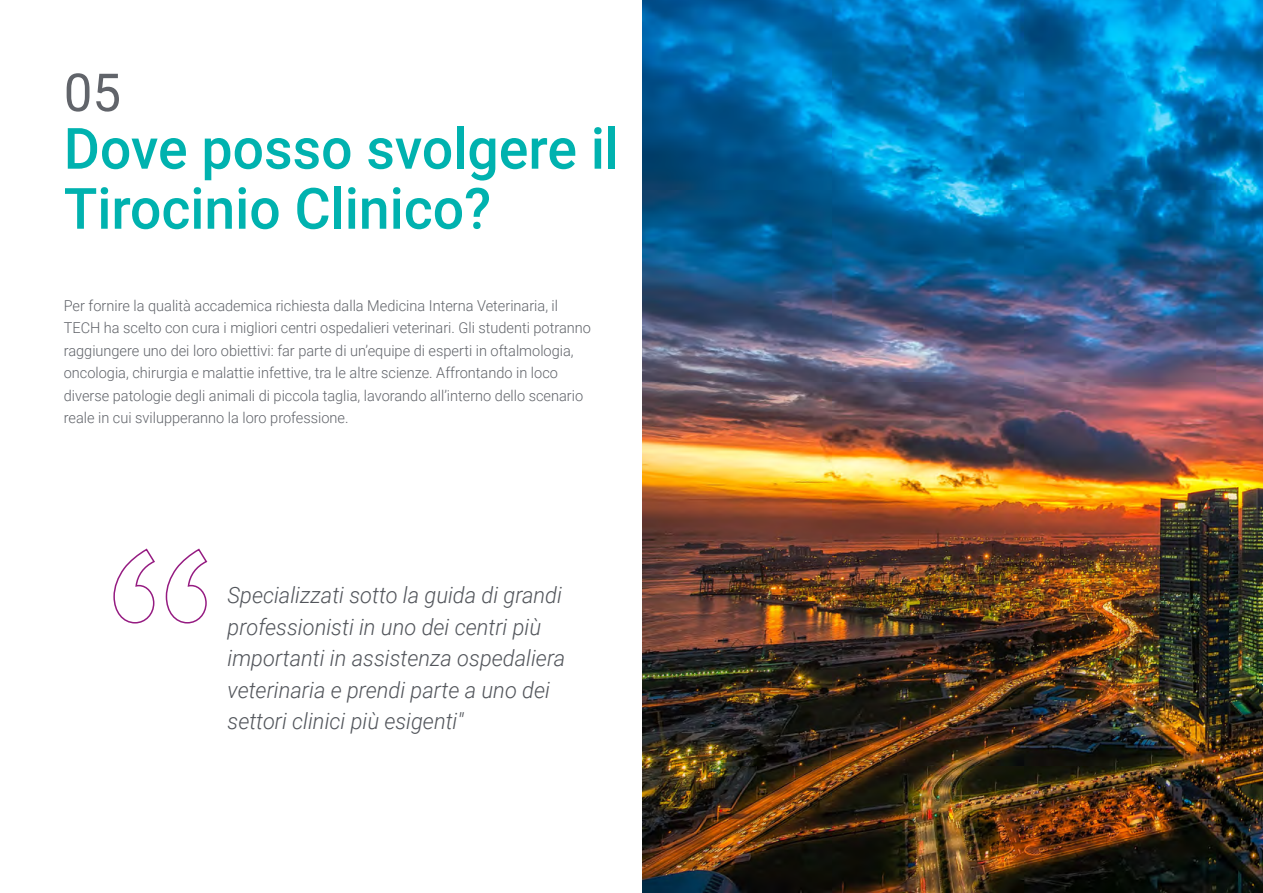
<style>
.page{position:relative;width:1263px;height:893px;background:#fff}
.page>*{position:absolute;margin:0;border:0;box-sizing:border-box;transform-origin:0 0}
.t1{font:500 57px/60px "Roboto";color:#00b2af}
.t2{font:52.5px "Roboto";color:#61646a}
.t3{font:italic 300 22.5px/31.5px "Roboto";color:#52555b}
.t4{font:300 15px/22.5px "Roboto";color:#61646a}
</style>
<div class="page">
<svg style="left:113px;top:548px;width:95px;height:76px"></svg>
<img style="left:642px;top:0;width:621px;height:893px">
<h2 class="t2" style="left:64px;top:56px;width:59px">05</h2>
<h1 class="t1" style="left:64px;top:116px;width:557px">Dove posso svolgere il<br>Tirocinio Clinico?</h1>
<p class="t4" style="left:64px;top:293px;width:529px">Per fornire la qualità accademica richiesta dalla Medicina Interna Veterinaria, il TECH ha scelto con cura i migliori centri ospedalieri veterinari. Gli studenti potranno raggiungere uno dei loro obiettivi: far parte di un’equipe di esperti in oftalmologia, oncologia, chirurgia e malattie infettive, tra le altre scienze. Affrontando in loco diverse patologie degli animali di piccola taglia, lavorando all’interno dello scenario reale in cui svilupperanno la loro professione.</p>
<h3 class="t3" style="left:228px;top:578px;width:339px">Specializzati sotto la guida di grandi professionisti in uno dei centri più importanti in assistenza ospedaliera veterinaria e prendi parte a uno dei settori clinici più esigenti"</h3>
</div>
